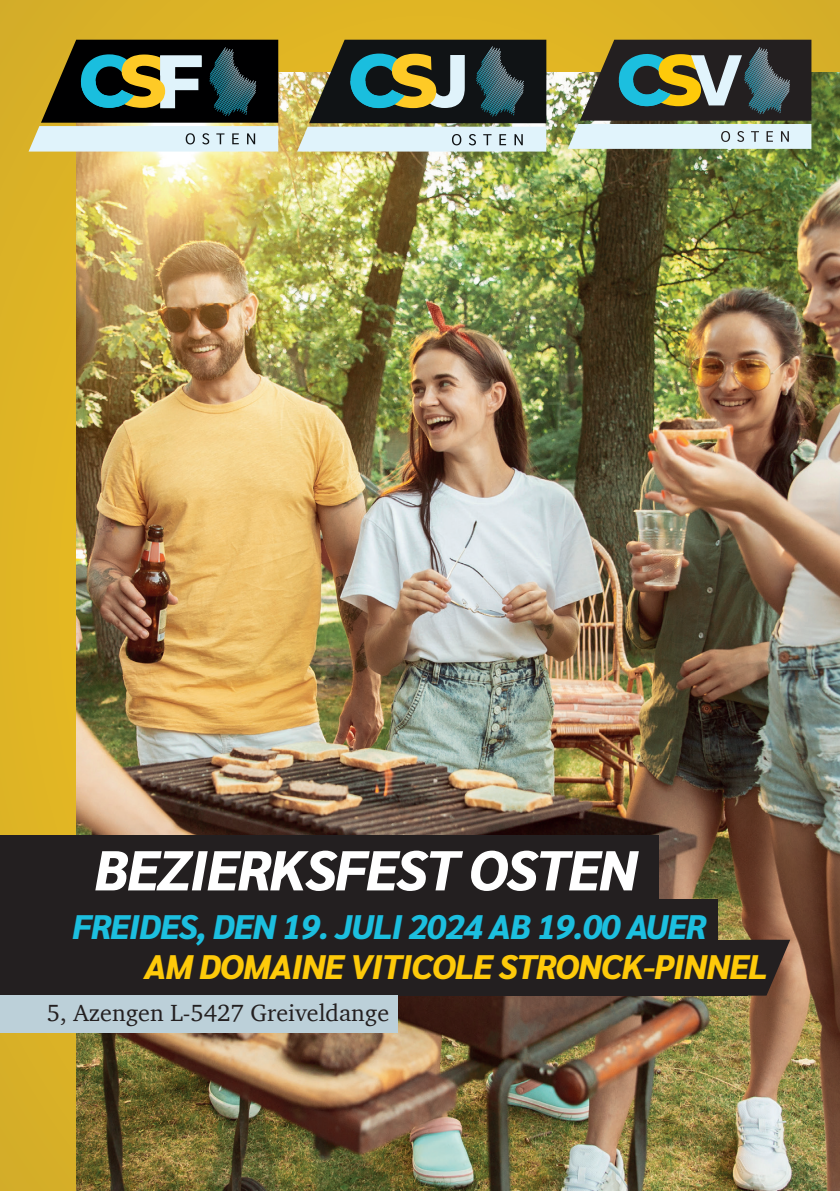
<style>
.page{position:relative;width:840px;height:1191px;background:#fff}
.page>*{position:absolute;margin:0;border:0;box-sizing:border-box;transform-origin:0 0}
.t1{font:italic 800 56px "Sarabun";letter-spacing:-.03em;color:#fff}
.t2{font:italic 800 34px "Sarabun";letter-spacing:-.03em;color:#1cbfdf}
.t3{font:italic 800 34px "Sarabun";letter-spacing:-.03em;color:#feca0a}
.t4{font:24px "Charter";color:#231f20}
</style>
<div class="page">
<div style="left:0;top:0;width:839px;height:1191px;background:#deb425"></div>
<img style="left:76px;top:72px;width:763px;height:1119px">
<div style="left:0;top:835px;width:658px;height:69px;background:#231f20"></div>
<div style="left:0;top:939px;width:747px;height:56px;background:#231f20"></div>
<svg style="left:740px;top:939px;width:49px;height:56px;background:#3d2f29"></svg>
<div style="left:0;top:899px;width:717px;height:57px;background:#231f20"></div>
<div style="left:0;top:995px;width:397px;height:38px;background:#bcd0d9"></div>
<svg style="left:567px;top:40px;width:244px;height:109px;background:#747e6e"></svg>
<svg style="left:29px;top:40px;width:249px;height:112px;background:#68715f"></svg>
<img style="left:297px;top:40px;width:249px;height:112px">
<h1 class="t1" style="left:94px;top:838px;width:545px">BEZIERKSFEST OSTEN</h1>
<p class="t2" style="left:72px;top:907px;width:635px">FREIDES, DEN 19. JULI 2024 AB 19.00 AUER</p>
<p class="t3" style="left:144px;top:947px;width:624px">AM DOMAINE VITICOLE STRONCK-PINNEL</p>
<p class="t4" style="left:47px;top:991px;width:343px">5, Azengen L-5427 Greiveldange</p>
</div>
